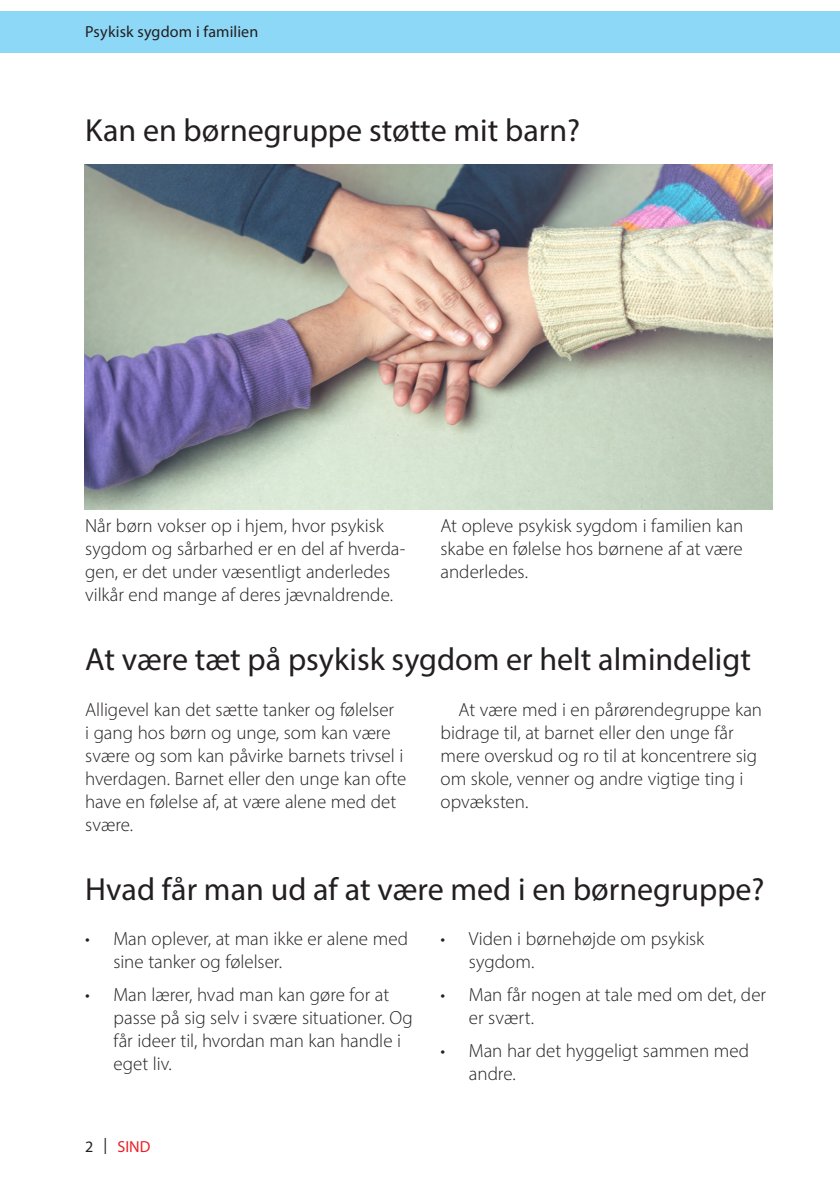
<style>
.page{position:relative;width:840px;height:1191px;background:#fff}
.page>*{position:absolute;margin:0;border:0;box-sizing:border-box;transform-origin:0 0}
.overskrift_2_regula{font:32px "Myriad Pro";color:#231f20}
._1-brødtekst_uden_in{font:300 19px/23px "Myriad Pro";color:#231f20}
._1-brødtekst_med_ind{font:300 19px/23px "Myriad Pro";color:#231f20}
.t1{font:16px "Myriad Pro";letter-spacing:.01em;color:#231f20}
.t2{font:16px "Myriad Pro";color:#ee1d23}
.s1{color:#231f20}
</style>
<div class="page">
<div style="left:0;top:11px;width:839px;height:42px;background:#8dd7f7"></div>
<img style="left:85px;top:164px;width:686px;height:345px">
<p class="t1" style="left:85px;top:21px;width:175px">Psykisk sygdom i familien</p>
<p class="overskrift_2_regula" style="left:85px;top:111px;width:496px">Kan en børnegruppe støtte mit barn?</p>
<p class="_1-brødtekst_uden_in" style="left:85px;top:514px;width:321px">Når børn vokser op i hjem, hvor psykisk sygdom og sårbarhed er en del af hverda&shy;gen, er det under væsentligt anderledes vilkår end mange af deres jævnaldrende.</p>
<p class="_1-brødtekst_uden_in" style="left:440px;top:514px;width:304px;text-align:justify">At opleve psykisk sygdom i familien kan skabe en følelse hos børnene af at være anderledes.</p>
<p class="overskrift_2_regula" style="left:85px;top:640px;width:667px">At være tæt på psykisk sygdom er helt almindeligt</p>
<p class="_1-brødtekst_uden_in" style="left:85px;top:698px;width:322px">Alligevel kan det sætte tanker og følelser<br>i gang hos børn og unge, som kan være svære og som kan påvirke barnets trivsel i hverdagen. Barnet eller den unge kan ofte have en følelse af, at være alene med det svære.</p>
<p class="_1-brødtekst_med_ind" style="left:440px;top:698px;width:323px;text-indent:18px">At være med i en pårørendegruppe kan bidrage til, at barnet eller den unge får mere overskud og ro til at koncentrere sig om skole, venner og andre vigtige ting i opvæksten.</p>
<p class="overskrift_2_regula" style="left:85px;top:870px;width:680px">Hvad får man ud af at være med i en børnegruppe?</p>
<p class="_1-brødtekst_uden_in" style="left:113px;top:926px;width:296px;text-indent:-28px">• Man oplever, at man ikke er alene med sine tanker og følelser.</p>
<p class="_1-brødtekst_uden_in" style="left:113px;top:982px;width:300px;text-indent:-28px">• Man lærer, hvad man kan gøre for at passe på sig selv i svære situationer. Og får ideer til, hvordan man kan handle i eget liv.</p>
<p class="_1-brødtekst_uden_in" style="left:468px;top:926px;width:237px;text-indent:-28px">• Viden i børnehøjde om psykisk sygdom.</p>
<p class="_1-brødtekst_uden_in" style="left:468px;top:982px;width:298px;text-indent:-28px">• Man får nogen at tale med om det, der er svært.</p>
<p class="_1-brødtekst_uden_in" style="left:468px;top:1038px;width:282px;text-indent:-28px">• Man har det hyggeligt sammen med andre.</p>
<p class="t2" style="left:85px;top:1136px;width:67px"><span class="s1">2 |</span> SIND</p>
</div>
